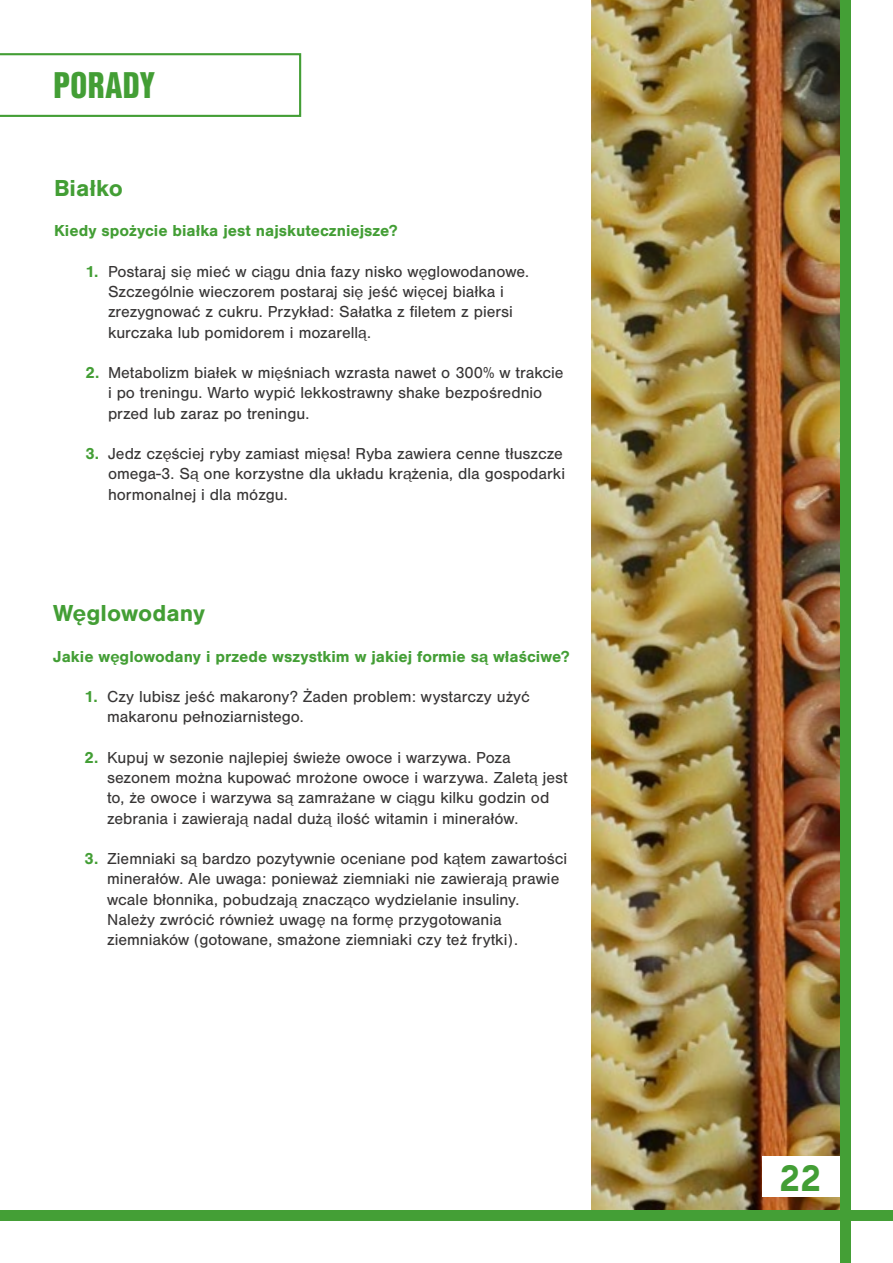
<style>
.page{position:relative;width:893px;height:1263px;background:#fff}
.page>*{position:absolute;margin:0;border:0;box-sizing:border-box;transform-origin:0 0}
.t1{font:700 37.5px "Lunchtype";color:#439e35}
.t2{font:900 36px "Nimbus San Con L";letter-spacing:.01em;color:#439e35}
.t3{font:700 24px "Nimbus San";color:#439e35}
.t4{font:16.5px/20.2px "Nimbus San";color:#373535}
.t5{font:700 16.5px "Nimbus San";color:#439e35}
.s1{font-weight:700;color:#439e35}
</style>
<div class="page">
<img style="left:592px;top:0;width:248px;height:1210px">
<svg style="left:0;top:53px;width:301px;height:64px"></svg>
<div style="left:762px;top:1157px;width:81px;height:40px;background:#fff"></div>
<div style="left:840px;top:0;width:10px;height:1263px;background:#449f36"></div>
<div style="left:0;top:1210px;width:893px;height:10px;background:#449f36"></div>
<h2 class="t2" style="left:53px;top:58px;width:103px">PORADY</h2>
<h3 class="t3" style="left:54px;top:174px;width:70px">Białko</h3>
<p class="t5" style="left:54px;top:222px;width:345px">Kiedy spożycie białka jest najskuteczniejsze?</p>
<p class="t4" style="left:108px;top:261px;width:423px;text-indent:-23px"><span class="s1">1.</span> Postaraj się mieć w ciągu dnia fazy nisko węglowodanowe.<br>Szczególnie wieczorem postaraj się jeść więcej białka i zrezygnować z cukru. Przykład: Sałatka z filetem z piersi kurczaka lub pomidorem i mozarellą.</p>
<p class="t4" style="left:108px;top:363px;width:457px;text-indent:-23px"><span class="s1">2.</span> Metabolizm białek w mięśniach wzrasta nawet o 300% w trakcie i po treningu. Warto wypić lekkostrawny shake bezpośrednio przed lub zaraz po treningu.</p>
<p class="t4" style="left:108px;top:444px;width:459px;text-indent:-23px"><span class="s1">3.</span> Jedz częściej ryby zamiast mięsa! Ryba zawiera cenne tłuszcze omega-3. Są one korzystne dla układu krążenia, dla gospodarki hormonalnej i dla mózgu.</p>
<h3 class="t3" style="left:53px;top:600px;width:153px">Węglowodany</h3>
<p class="t5" style="left:53px;top:647px;width:518px">Jakie węglowodany i przede wszystkim w jakiej formie są właściwe?</p>
<p class="t4" style="left:107px;top:687px;width:424px;text-indent:-23px"><span class="s1">1.</span> Czy lubisz jeść makarony? Żaden problem: wystarczy użyć makaronu pełnoziarnistego.</p>
<p class="t4" style="left:107px;top:747px;width:462px;text-indent:-23px"><span class="s1">2.</span> Kupuj w sezonie najlepiej świeże owoce i warzywa. Poza sezonem można kupować mrożone owoce i warzywa. Zaletą jest to, że owoce i warzywa są zamrażane w ciągu kilku godzin od zebrania i zawierają nadal dużą ilość witamin i minerałów.</p>
<p class="t4" style="left:107px;top:849px;width:462px;text-indent:-23px"><span class="s1">3.</span> Ziemniaki są bardzo pozytywnie oceniane pod kątem zawartości minerałów. Ale uwaga: ponieważ ziemniaki nie zawierają prawie wcale błonnika, pobudzają znacząco wydzielanie insuliny.<br>Należy zwrócić również uwagę na formę przygotowania ziemniaków (gotowane, smażone ziemniaki czy też frytki).</p>
<h1 class="t1" style="left:779px;top:1154px;width:44px">22</h1>
</div>
